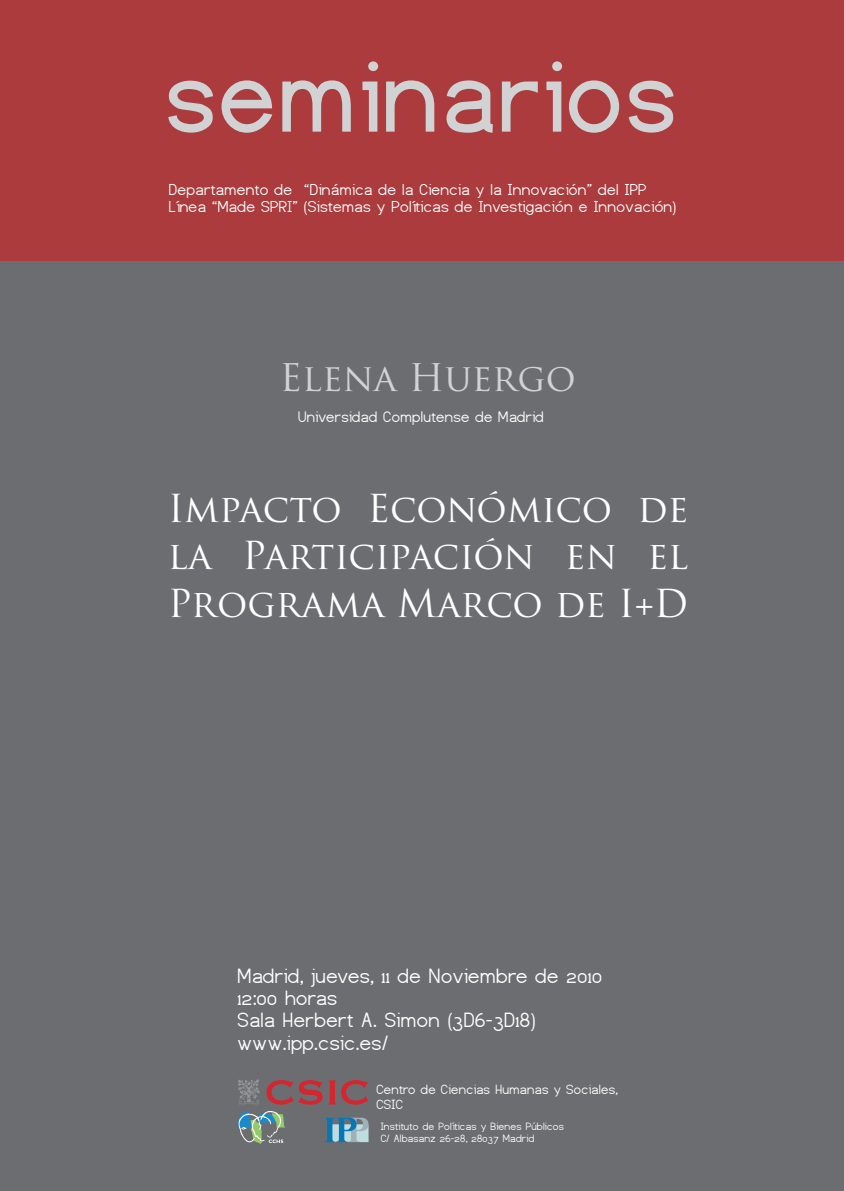
<style>
.page{position:relative;width:844px;height:1191px;background:#fff}
.page>*{position:absolute;margin:0;border:0;box-sizing:border-box;transform-origin:0 0}
.t1{font:700 105.79px "Dustismo";color:#d1d2d4}
.t2{font:37.54px/47.1px "Trajan Pro";color:#fff;text-align:justify}
.t3{font:37.1px "Trajan Pro";color:#d1d2d4}
.t4{font:21.35px/22.2px "Dustismo";color:#fff}
.t5{font:16.45px/17.2px "Dustismo";color:#fff}
.t6{font:15.75px "Dustismo";color:#fff}
.t7{font:13.91px/14.4px "Dustismo";color:#fff}
.t8{font:10.94px/11.4px "Dustismo";color:#fff}
</style>
<div class="page">
<div style="left:0;top:238px;width:843px;height:953px;background:#6c6d70"></div>
<div style="left:0;top:0;width:843px;height:260px;background:#ab3b3d"></div>
<svg style="left:238px;top:1079px;width:22px;height:27px"></svg>
<svg style="left:266px;top:1080px;width:56px;height:24px"></svg>
<svg style="left:328px;top:1080px;width:40px;height:24px"></svg>
<img style="left:238px;top:1111px;width:46px;height:32px">
<img style="left:324px;top:1117px;width:44px;height:25px">
<h1 class="t1" style="left:166px;top:62px;width:515px">seminarios</h1>
<p class="t5" style="left:169px;top:182px;width:509px">Departamento de “Dinámica de la Ciencia y la Innovación” del IPP<br>Línea “Made SPRI” (Sistemas y Políticas de Investigación e Innovación)</p>
<h3 class="t3" style="left:279px;top:363px;width:298px">Elena Huergo</h3>
<p class="t6" style="left:298px;top:411px;width:247px">Universidad Complutense de Madrid</p>
<h2 class="t2" style="left:168px;top:489px;width:522px">Impacto Económico de la Participación en el Programa Marco de I+D</h2>
<p class="t4" style="left:237px;top:966px;width:366px">Madrid, jueves, 11 de Noviembre de 2010<br>12:00 horas<br>Sala Herbert A. Simon (3D6-3D18) www.ipp.csic.es/</p>
<p class="t7" style="left:376px;top:1084px;width:243px">Centro de Ciencias Humanas y Sociales,<br>CSIC</p>
<p class="t8" style="left:380px;top:1122px;width:185px">Instituto de Políticas y Bienes Públicos<br>C/ Albasanz 26-28, 28037 Madrid</p>
</div>
